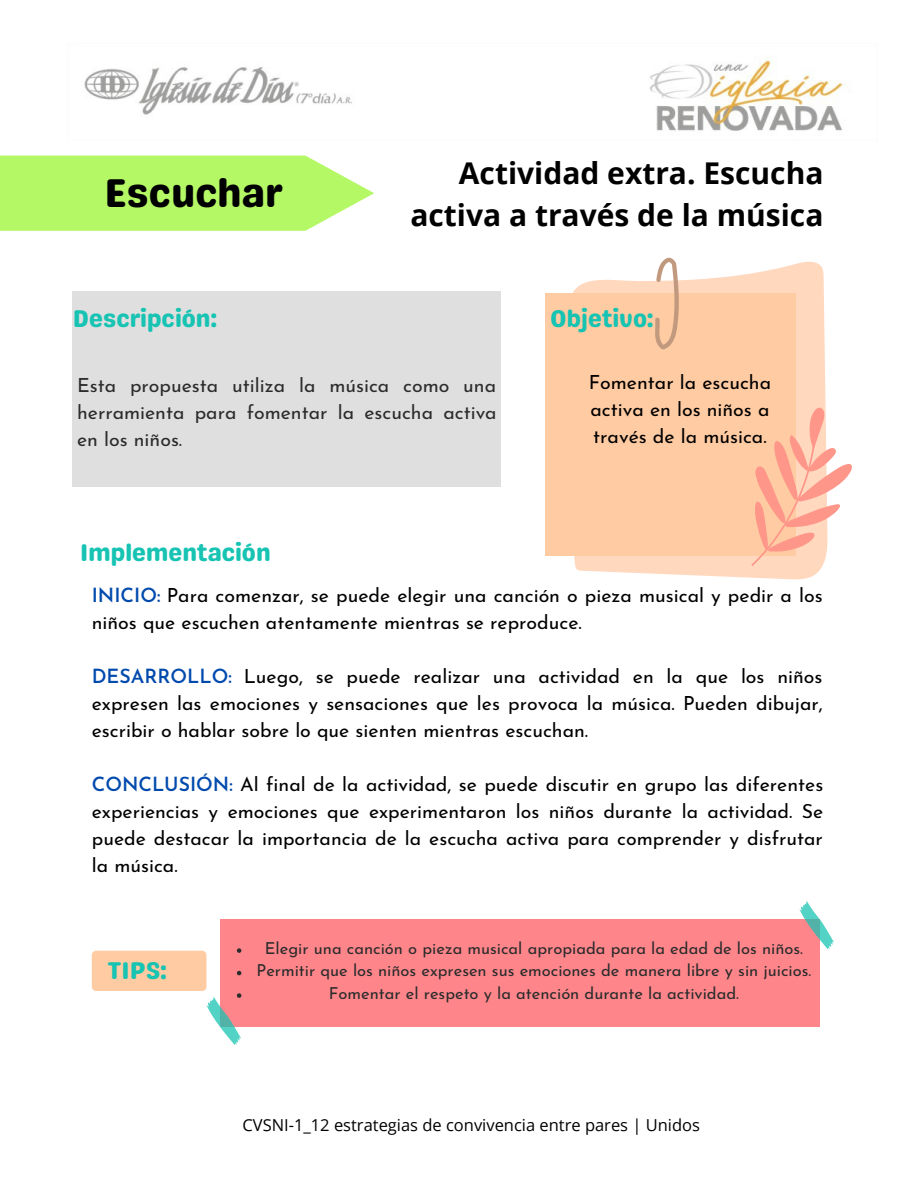
<style>
.page{position:relative;width:918px;height:1188px;background:#fff}
.page>*{position:absolute;margin:0;border:0;box-sizing:border-box;transform-origin:0 0}
.t1{font:40.05px "Genty Sans";color:#000}
.t2{font:700 30px/41.7px "Open Sans";color:#000;text-align:right}
.t3{font:24.15px "Genty Sans";color:#17c3b2}
.t4{font:19.5px/27px "Josefin Sans";color:#000;text-align:justify}
.t5{font:16.5px/22.5px "Josefin Sans";color:#000;text-align:center}
.t6{font:16.5px "Open Sans";color:#000}
.s1{font-weight:600;color:#004aad}
</style>
<div class="page">
<img style="left:84px;top:57px;width:765px;height:74px">
<svg style="left:573px;top:261px;width:253px;height:318px;fill:#ffd8be"></svg>
<div style="left:545px;top:293px;width:251px;height:263px;background:#ffcba2"></div>
<svg style="left:653px;top:258px;width:26px;height:92px"></svg>
<svg style="left:749px;top:407px;width:103px;height:161px"></svg>
<div style="left:220px;top:919px;width:599px;height:108px;background:#fe868b"></div>
<div style="left:73px;top:291px;width:428px;height:196px;background:#d9d9d9"></div>
<svg style="left:0;top:156px;width:374px;height:75px;background:#baf873"></svg>
<svg style="left:799px;top:901px;width:35px;height:50px"></svg>
<svg style="left:92px;top:948px;width:150px;height:97px"></svg>
<p class="t1" style="left:104px;top:169px;width:180px">Escuchar</p>
<p class="t3" style="left:73px;top:304px;width:146px">Descripción:</p>
<p class="t2" style="left:410px;top:152px;width:415px">Actividad extra. Escucha activa a través de la música</p>
<p class="t3" style="left:550px;top:304px;width:105px">Objetivo:</p>
<p class="t4" style="left:77px;top:374px;width:421px">Esta propuesta utiliza la música como una herramienta para fomentar la escucha activa en los niños.</p>
<p class="t4" style="left:589px;top:370px;width:184px">Fomentar la escucha activa en los niños a través de la música.</p>
<p class="t3" style="left:80px;top:538px;width:192px">Implementación</p>
<p class="t4" style="left:92px;top:584px;width:732px"><span class="s1">INICIO:</span> Para comenzar, se puede elegir una canción o pieza musical y pedir a los niños que escuchen atentamente mientras se reproduce.</p>
<p class="t4" style="left:92px;top:665px;width:732px"><span class="s1">DESARROLLO:</span> Luego, se puede realizar una actividad en la que los niños expresen las emociones y sensaciones que les provoca la música. Pueden dibujar, escribir o hablar sobre lo que sienten mientras escuchan.</p>
<p class="t4" style="left:92px;top:773px;width:733px"><span class="s1">CONCLUSIÓN:</span> Al final de la actividad, se puede discutir en grupo las diferentes experiencias y emociones que experimentaron los niños durante la actividad. Se puede destacar la importancia de la escucha activa para comprender y disfrutar la música.</p>
<p class="t3" style="left:107px;top:956px;width:61px">TIPS:</p>
<p class="t5" style="left:257px;top:939px;width:556px">Elegir una canción o pieza musical apropiada para la edad de los niños.<br>Permitir que los niños expresen sus emociones de manera libre y sin juicios.<br>Fomentar el respeto y la atención durante la actividad.</p>
<p class="t6" style="left:242px;top:1113px;width:459px">CVSNI-1_12 estrategias de convivencia entre pares | Unidos</p>
</div>
